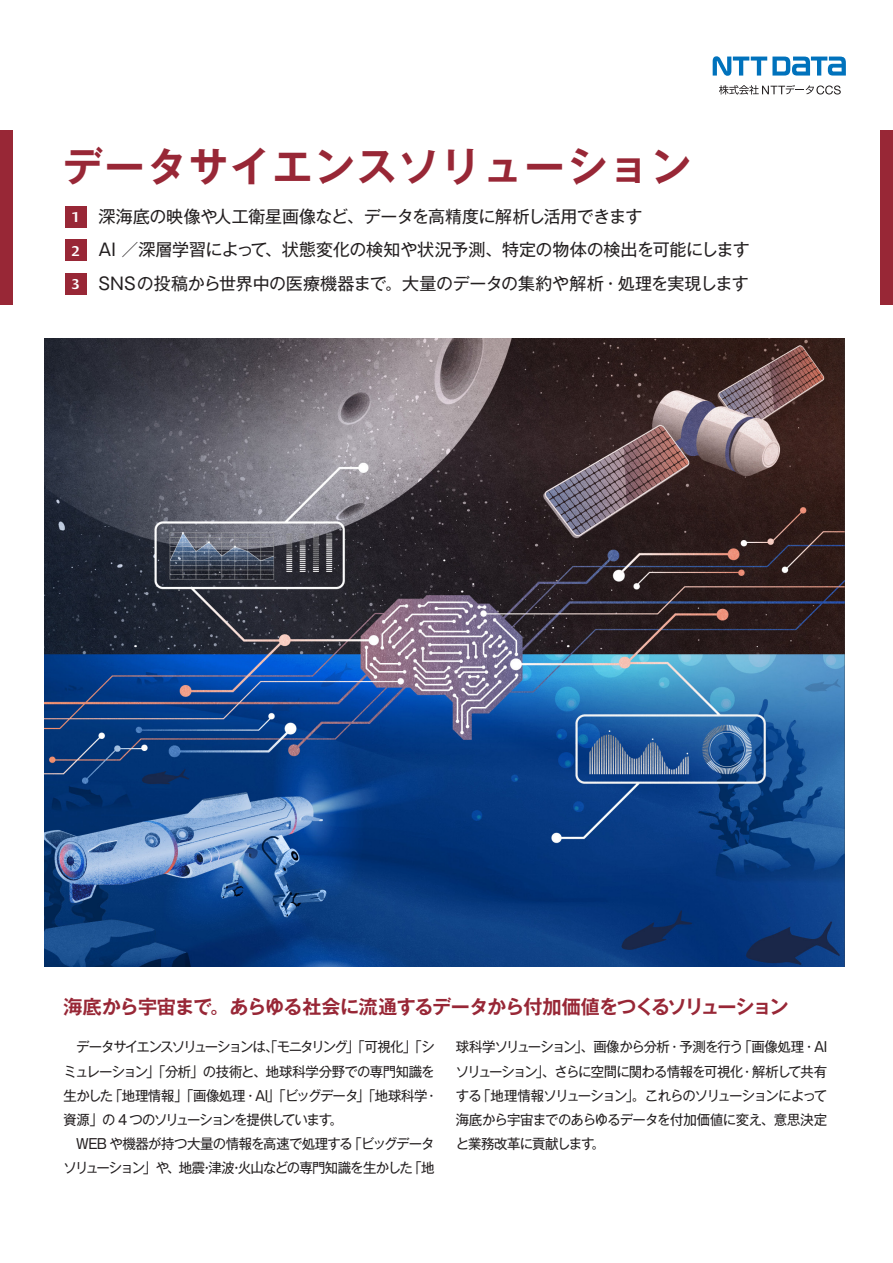
<style>
.page{position:relative;width:893px;height:1263px;background:#fff}
.page>*{position:absolute;margin:0;border:0;box-sizing:border-box;transform-origin:0 0}
.t1{font:700 40.35px "Gothic MB101 Pro De";letter-spacing:.04em;color:#982736}
.t2{font:700 19.2px "Gothic MB101 Pro De";letter-spacing:-.05em;color:#982736}
.t3{font:16.95px "Gothic MB101 Pro";letter-spacing:-.015em;color:#231f20}
.t4{font:13.8px/24.2px "Gothic MB101 Pro";letter-spacing:-.065em;color:#231f20}
.t5{font:13.8px "Gothic MB101 Pro";letter-spacing:-.04em;color:#231f20}
.t6{font:13.8px/24.2px "Gothic MB101 Pro";letter-spacing:-.105em;color:#231f20}
.t7{font:13.8px "Gothic MB101 Pro";letter-spacing:-.11em;color:#231f20}
.t8{font:13.8px "Gothic MB101 Pro";letter-spacing:-.045em;color:#231f20}
.t9{font:13.8px "Gothic MB101 Pro";letter-spacing:-.12em;color:#231f20}
.t10{font:13.8px "Gothic MB101 Pro";letter-spacing:-.15em;color:#231f20}
.t11{font:500 13.8px "Darby Sans";color:#fff}
</style>
<div class="page">
<img style="left:45px;top:338px;width:799px;height:629px">
<svg style="left:713px;top:56px;width:133px;height:20px"></svg>
<svg style="left:719px;top:85px;width:122px;height:10px"></svg>
<div style="left:65px;top:206px;width:22px;height:22px;background:#982736"></div>
<div style="left:65px;top:240px;width:22px;height:21px;background:#982736"></div>
<div style="left:65px;top:273px;width:22px;height:22px;background:#982736"></div>
<div style="left:0;top:130px;width:13px;height:175px;background:#982736"></div>
<div style="left:880px;top:130px;width:13px;height:175px;background:#982736"></div>
<p class="t1" style="left:63px;top:133px;width:630px">データサイエンスソリューション</p>
<p class="t11" style="left:72px;top:207px;width:10px">1</p>
<p class="t11" style="left:72px;top:240px;width:10px">2</p>
<p class="t11" style="left:72px;top:274px;width:10px">3</p>
<p class="t3" style="left:99px;top:202px;width:545px">深海底の映像や人工衛星画像など、データを高精度に解析し活用できます</p>
<p class="t3" style="left:265px;top:236px;width:487px">、状態変化の検知や状況予測、特定の物体の検出を可能にします</p>
<p class="t3" style="left:99px;top:236px;width:170px">AI ／深層学習によって</p>
<p class="t3" style="left:99px;top:269px;width:652px">SNSの投稿から世界中の医療機器まで。大量のデータの集約や解析・処理を実現します</p>
<p class="t2" style="left:64px;top:991px;width:727px">海底から宇宙まで。あらゆる社会に流通するデータから付加価値をつくるソリューション</p>
<p class="t4" style="left:146px;top:1033px;width:290px;text-indent:-83px">　データサイエンスソリューションは、「モニタリング<br>」「分析」の技術と、地球科学分野での専門知識を</p>
<p class="t4" style="left:346px;top:1033px;width:90px">」「可視化」「シ</p>
<p class="t9" style="left:64px;top:1060px;width:86px">ミュレーション</p>
<p class="t5" style="left:109px;top:1084px;width:251px">「地理情報」「画像処理・AI」「ビッグデータ</p>
<p class="t4" style="left:356px;top:1081px;width:73px">」「地球科学</p>
<p class="t4" style="left:64px;top:1081px;width:51px">生かした</p>
<p class="t4" style="left:425px;top:1081px;width:15px">・</p>
<p class="t7" style="left:64px;top:1108px;width:270px">資源」の 4 つのソリューションを提供しています</p>
<p class="t4" style="left:329px;top:1106px;width:15px">。</p>
<p class="t4" style="left:348px;top:1130px;width:88px">「ビッグデータ</p>
<p class="t5" style="left:64px;top:1132px;width:291px">　WEB や機器が持つ大量の情報を高速で処理する</p>
<p class="t8" style="left:167px;top:1157px;width:247px">、地震津波火山などの専門知識を生かした</p>
<p class="t4" style="left:409px;top:1154px;width:28px">「地</p>
<p class="t4" style="left:143px;top:1154px;width:28px">」や</p>
<p class="t10" style="left:64px;top:1157px;width:83px">ソリューション</p>
<p class="t4" style="left:200px;top:1154px;width:15px">・</p>
<p class="t4" style="left:230px;top:1154px;width:15px">・</p>
<p class="t4" style="left:574px;top:1033px;width:170px">」、画像から分析・予測を行う</p>
<p class="t4" style="left:738px;top:1033px;width:90px">「画像処理・AI</p>
<p class="t6" style="left:456px;top:1033px;width:122px">球科学ソリューション</p>
<p class="t4" style="left:741px;top:1057px;width:88px">・解析して共有</p>
<p class="t4" style="left:536px;top:1057px;width:209px">」、さらに空間に関わる情報を可視化</p>
<p class="t6" style="left:477px;top:1057px;width:351px;text-indent:-21px">ソリューション<br>「地理情報ソリューション」。これらのソリューションによって</p>
<p class="t4" style="left:456px;top:1081px;width:27px">する</p>
<p class="t5" style="left:456px;top:1108px;width:373px">海底から宇宙までのあらゆるデータを付加価値に変え、意思決定</p>
<p class="t4" style="left:591px;top:1130px;width:15px">。</p>
<p class="t4" style="left:456px;top:1130px;width:140px">と業務改革に貢献します</p>
</div>
